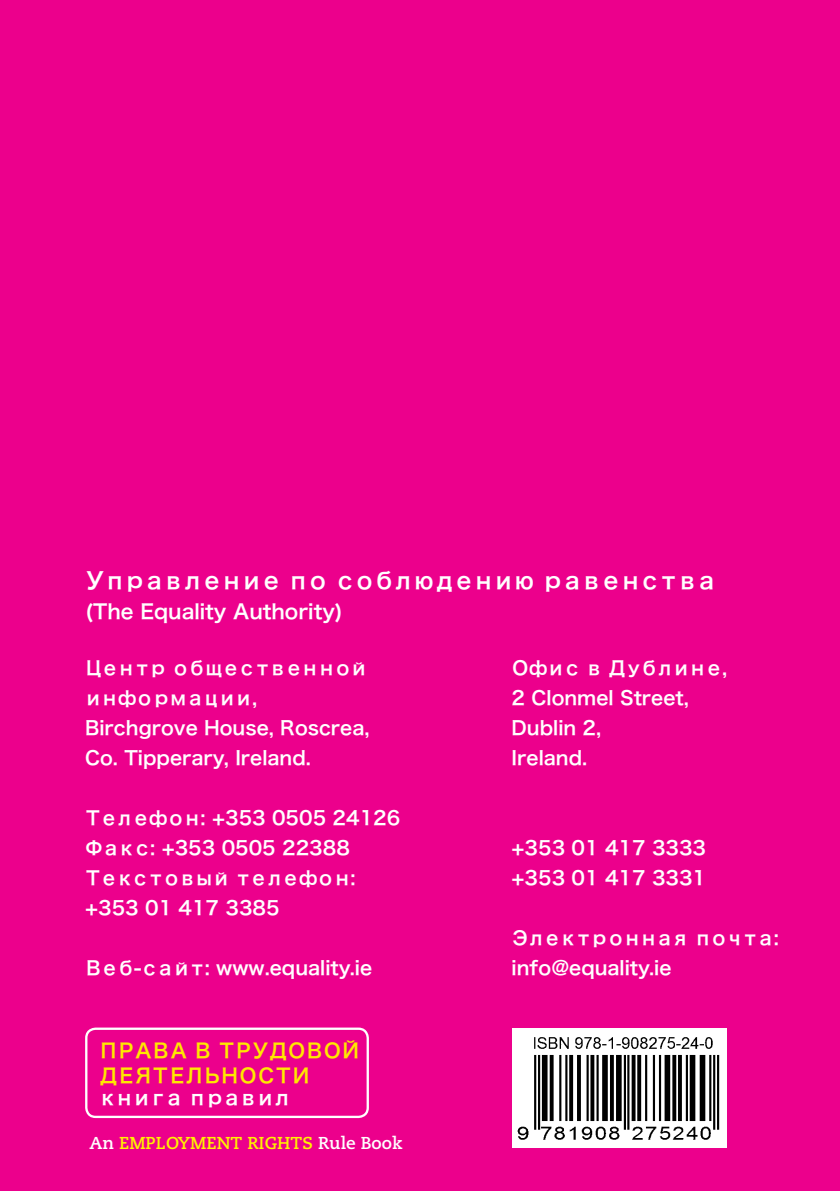
<style>
.page{position:relative;width:840px;height:1191px;background:#fff}
.page>*{position:absolute;margin:0;border:0;box-sizing:border-box;transform-origin:0 0}
.t1{font:23px "Hira Kaku Pro W6";letter-spacing:-.15em;color:#fff}
.t2{font:20px/25.2px "Hira Kaku Pro W6";letter-spacing:-.12em;color:#ffe800}
.t3{font:20px "Hira Kaku Pro W6";color:#fff}
.t4{font:20px "Hira Kaku Pro W6";letter-spacing:-.16em;color:#fff}
.t5{font:19px/30px "Hira Kaku Pro W6";color:#fff}
.t6{font:19px/30px "Hira Kaku Pro W6";letter-spacing:-.135em;color:#fff}
.t7{font:700 17.2px "Caecilia LT Std";color:#fff200}
.s1{color:#fff}
</style>
<div class="page">
<div style="left:0;top:0;width:839px;height:1191px;background:#ec008c"></div>
<div style="left:85px;top:1027px;width:284px;height:91px;border:2px solid #fff;border-radius:9px"></div>
<img style="left:512px;top:1028px;width:214px;height:119px">
<p class="t1" style="left:83px;top:559px;width:635px">Управление по соблюдению равенства</p>
<p class="t3" style="left:85px;top:593px;width:259px">(The Equality Authority)</p>
<p class="t5" style="left:84px;top:652px;width:287px">Центр общественной информации,<br>Birchgrove House, Roscrea,<br>Co. Tipperary, Ireland.</p>
<p class="t5" style="left:510px;top:652px;width:218px">Офис в Дублине,<br>2 Clonmel Street,<br>Dublin 2,<br>Ireland.</p>
<p class="t5" style="left:84px;top:802px;width:318px">Телефон: +353 0505 24126<br>Факс: +353 0505 22388<br>Текстовый телефон: +353 01 417 3385</p>
<p class="t5" style="left:84px;top:952px;width:290px">Веб-сайт: www.equality.ie</p>
<p class="t2" style="left:99px;top:1037px;width:263px">ПРАВА В ТРУДОВОЙ<br>ДЕЯТЕЛЬНОСТИ</p>
<p class="t4" style="left:98px;top:1078px;width:196px">книга правил</p>
<p class="t7" style="left:89px;top:1132px;width:314px"><span class="s1">An</span> EmplOyment Rights <span class="s1">Rule Book</span></p>
<p class="t5" style="left:511px;top:832px;width:196px">+353 01 417 3333 +353 01 417 3331</p>
<p class="t6" style="left:510px;top:922px;width:269px">Электронная почта: info@equality.ie</p>
</div>
